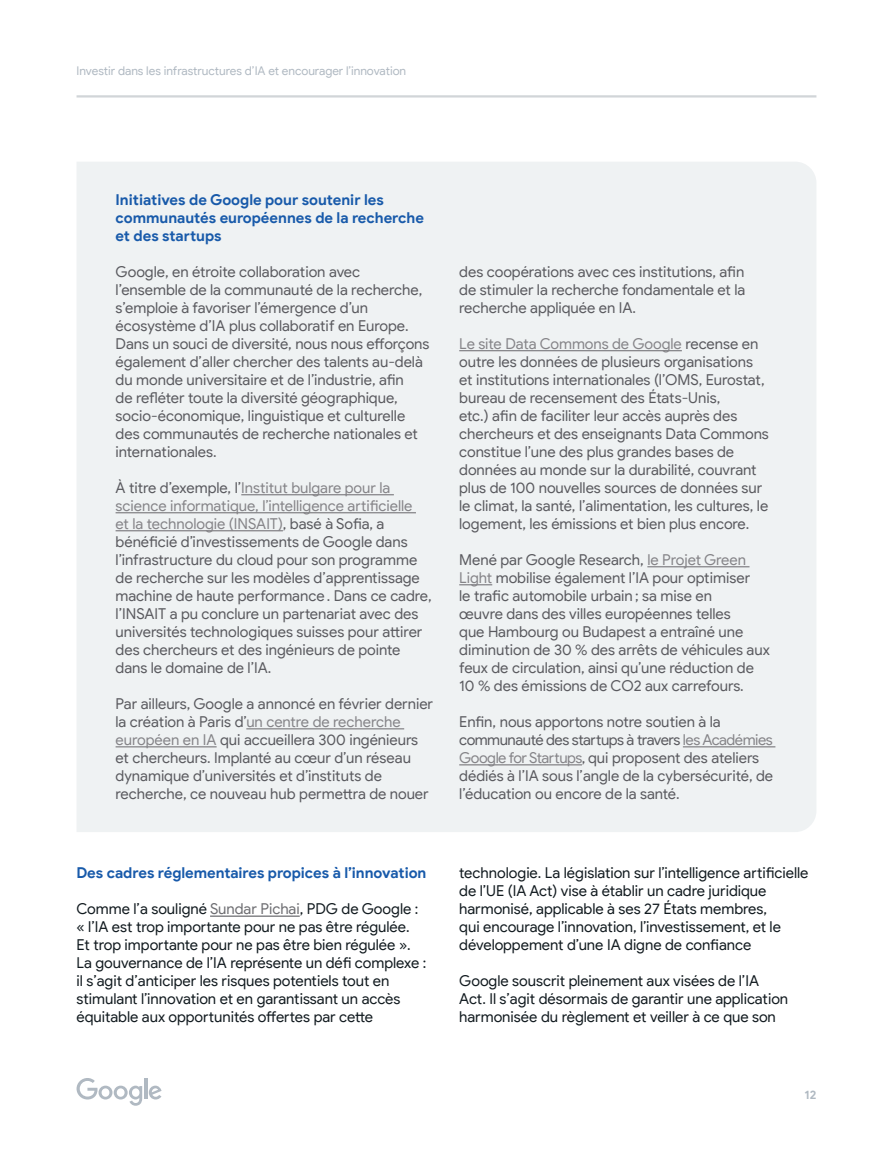
<style>
.page{position:relative;width:893px;height:1157px;background:#fff}
.page>*{position:absolute;margin:0;border:0;box-sizing:border-box;transform-origin:0 0}
.t1{font:15px/18px "Google Sans Display";color:#5a5a5f}
.t2{font:15px/18px "Google Sans Display";color:#111a1f}
.t3{font:700 15px/18px "Google Sans Display";color:#185aaa}
.t4{font:12px "Google Sans Display";letter-spacing:-.005em;color:#b0b9c2}
.t5{font:700 12px "Google Sans Display";color:#b0b9c2}
.s1{color:#858488}
.s2{color:#6e6e72}
</style>
<div class="page">
<hr style="left:77px;top:95px;width:739px;height:2px;background:#d1d5d8">
<div style="left:77px;top:162px;width:739px;height:670px;background:#eff2f3"></div>
<hr style="left:241px;top:494px;width:153px;height:1px;background:#858488">
<hr style="left:116px;top:512px;width:300px;height:1px;background:#858488">
<hr style="left:116px;top:530px;width:167px;height:1px;background:#858488">
<hr style="left:246px;top:728px;width:158px;height:1px;background:#858488">
<hr style="left:116px;top:746px;width:101px;height:1px;background:#858488">
<hr style="left:459px;top:350px;width:223px;height:1px;background:#858488">
<hr style="left:647px;top:566px;width:102px;height:1px;background:#858488">
<hr style="left:459px;top:584px;width:33px;height:1px;background:#858488">
<hr style="left:683px;top:746px;width:92px;height:1px;background:#858488">
<hr style="left:459px;top:764px;width:123px;height:1px;background:#858488">
<svg style="left:77px;top:1078px;width:65px;height:27px"></svg>
<hr style="left:144px;top:1078px;width:3px;height:21px;background:#b0b9c2">
<svg style="left:149px;top:1085px;width:13px;height:14px"></svg>
<hr style="left:210px;top:915px;width:90px;height:1px;background:#6e6e72">
<p class="t4" style="left:77px;top:64px;width:331px">Investir dans les infrastructures d’IA et encourager l’innovation</p>
<p class="t3" style="left:116px;top:191px;width:310px">Initiatives de Google pour soutenir les communautés européennes de la recherche et des startups</p>
<p class="t1" style="left:116px;top:262px;width:315px">Google, en étroite collaboration avec l’ensemble de la communauté de la recherche, s’emploie à favoriser l’émergence d’un écosystème d’IA plus collaboratif en Europe.<br>Dans un souci de diversité, nous nous efforçons également d’aller chercher des talents au-delà du monde universitaire et de l’industrie, afin<br>de refléter toute la diversité géographique, socio-économique, linguistique et culturelle des communautés de recherche nationales et internationales.</p>
<p class="t1" style="left:116px;top:478px;width:318px">À titre d’exemple, l’<span class="s1">Institut bulgare pour la science informatique, l’intelligence artificielle<br>et la technologie (INSAIT)</span>, basé à Sofia, a bénéficié d’investissements de Google dans l’infrastructure du cloud pour son programme de recherche sur les modèles d’apprentissage machine de haute performance . Dans ce cadre, l’INSAIT a pu conclure un partenariat avec des universités technologiques suisses pour attirer des chercheurs et des ingénieurs de pointe dans le domaine de l’IA.</p>
<p class="t1" style="left:116px;top:694px;width:319px">Par ailleurs, Google a annoncé en février dernier la création à Paris d’<span class="s1">un centre de recherche européen en IA</span> qui accueillera 300 ingénieurs et chercheurs. Implanté au cœur d’un réseau dynamique d’universités et d’instituts de recherche, ce nouveau hub permettra de nouer</p>
<p class="t3" style="left:77px;top:864px;width:351px">Des cadres réglementaires propices à l’innovation</p>
<p class="t2" style="left:77px;top:900px;width:351px">Comme l’a souligné <span class="s2">Sundar Pichai</span>, PDG de Google : « l’IA est trop importante pour ne pas être régulée.<br>Et trop importante pour ne pas être bien régulée ».<br>La gouvernance de l’IA représente un défi complexe : il s’agit d’anticiper les risques potentiels tout en stimulant l’innovation et en garantissant un accès équitable aux opportunités offertes par cette</p>
<p class="t1" style="left:459px;top:262px;width:288px;text-align:justify">des coopérations avec ces institutions, afin de stimuler la recherche fondamentale et la recherche appliquée en IA.</p>
<p class="t1" style="left:459px;top:334px;width:311px"><span class="s1">Le site Data Commons de Google</span> recense en outre les données de plusieurs organisations et institutions internationales (l’OMS, Eurostat, bureau de recensement des États-Unis,<br>etc.) afin de faciliter leur accès auprès des chercheurs et des enseignants Data Commons constitue l’une des plus grandes bases de données au monde sur la durabilité, couvrant plus de 100 nouvelles sources de données sur le climat, la santé, l’alimentation, les cultures, le logement, les émissions et bien plus encore.</p>
<p class="t1" style="left:459px;top:550px;width:312px">Mené par Google Research, <span class="s1">le Projet Green Light</span> mobilise également l’IA pour optimiser<br>le trafic automobile urbain ; sa mise en<br>œuvre dans des villes européennes telles<br>que Hambourg ou Budapest a entraîné une diminution de 30 % des arrêts de véhicules aux feux de circulation, ainsi qu’une réduction de 10 % des émissions de CO2 aux carrefours.</p>
<p class="t1" style="left:459px;top:712px;width:315px">Enfin, nous apportons notre soutien à la communauté des startups à travers <span class="s1">les Académies Google for Startups</span>, qui proposent des ateliers dédiés à l’IA sous l’angle de la cybersécurité, de l’éducation ou encore de la santé.</p>
<p class="t2" style="left:459px;top:864px;width:351px">technologie. La législation sur l’intelligence artificielle de l’UE (IA Act) vise à établir un cadre juridique harmonisé, applicable à ses 27 États membres,<br>qui encourage l’innovation, l’investissement, et le développement d’une IA digne de confiance</p>
<p class="t2" style="left:459px;top:972px;width:330px">Google souscrit pleinement aux visées de l’IA<br>Act. Il s’agit désormais de garantir une application harmonisée du règlement et veiller à ce que son</p>
<p class="t5" style="left:804px;top:1087px;width:13px">12</p>
</div>
